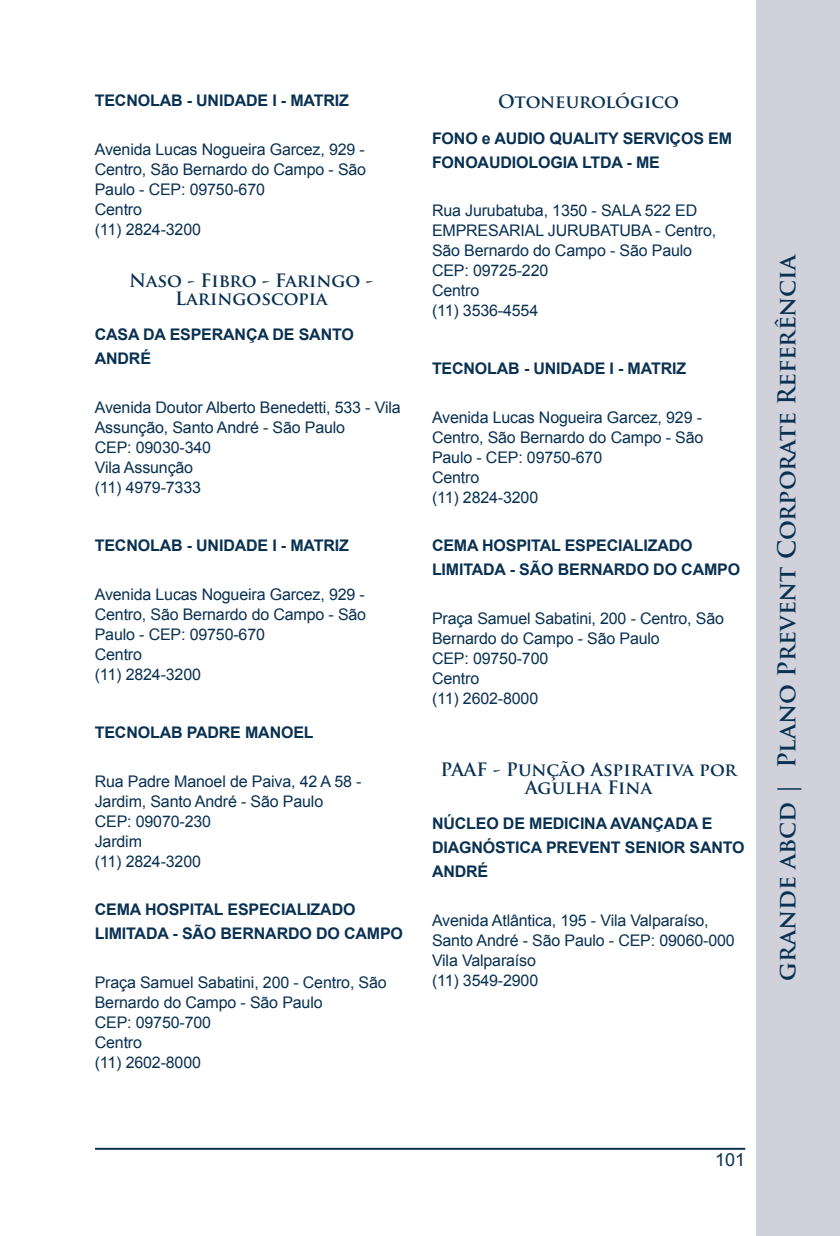
<style>
.page{position:relative;width:840px;height:1236px;background:#fff}
.page>*{position:absolute;margin:0;border:0;box-sizing:border-box;transform-origin:0 0}
.t1{font:700 24px "Trajan Pro";color:#093152}
.t2{font:700 18px/18px "Trajan Pro";color:#093152;text-align:center}
.t3{font:18px "Arial";color:#093152}
.t4{font:16px/20px "Arial";letter-spacing:-.01em;color:#093152}
.t5{font:700 16px/24px "Arial";letter-spacing:-.01em;color:#093152}
</style>
<div class="page">
<div style="left:755px;top:0;width:84px;height:1236px;background:#d0d1da"></div>
<hr style="left:95px;top:1148px;width:649px;height:2px;background:#093152">
<p class="t5" style="left:95px;top:89px;width:255px">TECNOLAB - UNIDADE I - MATRIZ</p>
<p class="t4" style="left:95px;top:140px;width:273px">Avenida Lucas Nogueira Garcez, 929 -<br>Centro, São Bernardo do Campo - São<br>Paulo - CEP: 09750-670<br>Centro<br>(11) 2824-3200</p>
<p class="t2" style="left:129px;top:272px;width:246px">Naso - Fibro - Faringo -<br>Laringoscopia</p>
<p class="t5" style="left:95px;top:323px;width:260px">CASA DA ESPERANÇA DE SANTO<br>ANDRÉ</p>
<p class="t4" style="left:95px;top:398px;width:307px">Avenida Doutor Alberto Benedetti, 533 - Vila<br>Assunção, Santo André - São Paulo<br>CEP: 09030-340<br>Vila Assunção<br>(11) 4979-7333</p>
<p class="t5" style="left:95px;top:534px;width:255px">TECNOLAB - UNIDADE I - MATRIZ</p>
<p class="t4" style="left:95px;top:585px;width:273px">Avenida Lucas Nogueira Garcez, 929 -<br>Centro, São Bernardo do Campo - São<br>Paulo - CEP: 09750-670<br>Centro<br>(11) 2824-3200</p>
<p class="t5" style="left:95px;top:721px;width:220px">TECNOLAB PADRE MANOEL</p>
<p class="t4" style="left:95px;top:771px;width:268px">Rua Padre Manoel de Paiva, 42 A 58 -<br>Jardim, Santo André - São Paulo<br>CEP: 09070-230<br>Jardim<br>(11) 2824-3200</p>
<p class="t5" style="left:95px;top:898px;width:309px">CEMA HOSPITAL ESPECIALIZADO<br>LIMITADA - SÃO BERNARDO DO CAMPO</p>
<p class="t4" style="left:95px;top:972px;width:293px">Praça Samuel Sabatini, 200 - Centro, São<br>Bernardo do Campo - São Paulo<br>CEP: 09750-700<br>Centro<br>(11) 2602-8000</p>
<p class="t2" style="left:498px;top:93px;width:182px">Otoneurológico</p>
<p class="t5" style="left:432px;top:126px;width:301px">FONO e AUDIO QUALITY SERVIÇOS EM<br>FONOAUDIOLOGIA LTDA - ME</p>
<p class="t4" style="left:432px;top:201px;width:285px">Rua Jurubatuba, 1350 - SALA 522 ED<br>EMPRESARIAL JURUBATUBA - Centro,<br>São Bernardo do Campo - São Paulo<br>CEP: 09725-220<br>Centro<br>(11) 3536-4554</p>
<p class="t5" style="left:432px;top:357px;width:255px">TECNOLAB - UNIDADE I - MATRIZ</p>
<p class="t4" style="left:432px;top:408px;width:273px">Avenida Lucas Nogueira Garcez, 929 -<br>Centro, São Bernardo do Campo - São<br>Paulo - CEP: 09750-670<br>Centro<br>(11) 2824-3200</p>
<p class="t5" style="left:432px;top:534px;width:309px">CEMA HOSPITAL ESPECIALIZADO<br>LIMITADA - SÃO BERNARDO DO CAMPO</p>
<p class="t4" style="left:432px;top:608px;width:293px">Praça Samuel Sabatini, 200 - Centro, São<br>Bernardo do Campo - São Paulo<br>CEP: 09750-700<br>Centro<br>(11) 2602-8000</p>
<p class="t2" style="left:440px;top:761px;width:297px">PAAF - Punção Aspirativa por<br>Agulha Fina</p>
<p class="t5" style="left:432px;top:812px;width:314px">NÚCLEO DE MEDICINA AVANÇADA E<br>DIAGNÓSTICA PREVENT SENIOR SANTO<br>ANDRÉ</p>
<p class="t4" style="left:432px;top:911px;width:304px">Avenida Atlântica, 195 - Vila Valparaíso,<br>Santo André - São Paulo - CEP: 09060-000<br>Vila Valparaíso<br>(11) 3549-2900</p>
<h1 class="t1" style="left:771px;top:981px;width:729px;rotate:-90deg">grande abcd | Plano Prevent Corporate Referência</h1>
<p class="t3" style="left:714px;top:1148px;width:32px">101</p>
</div>
